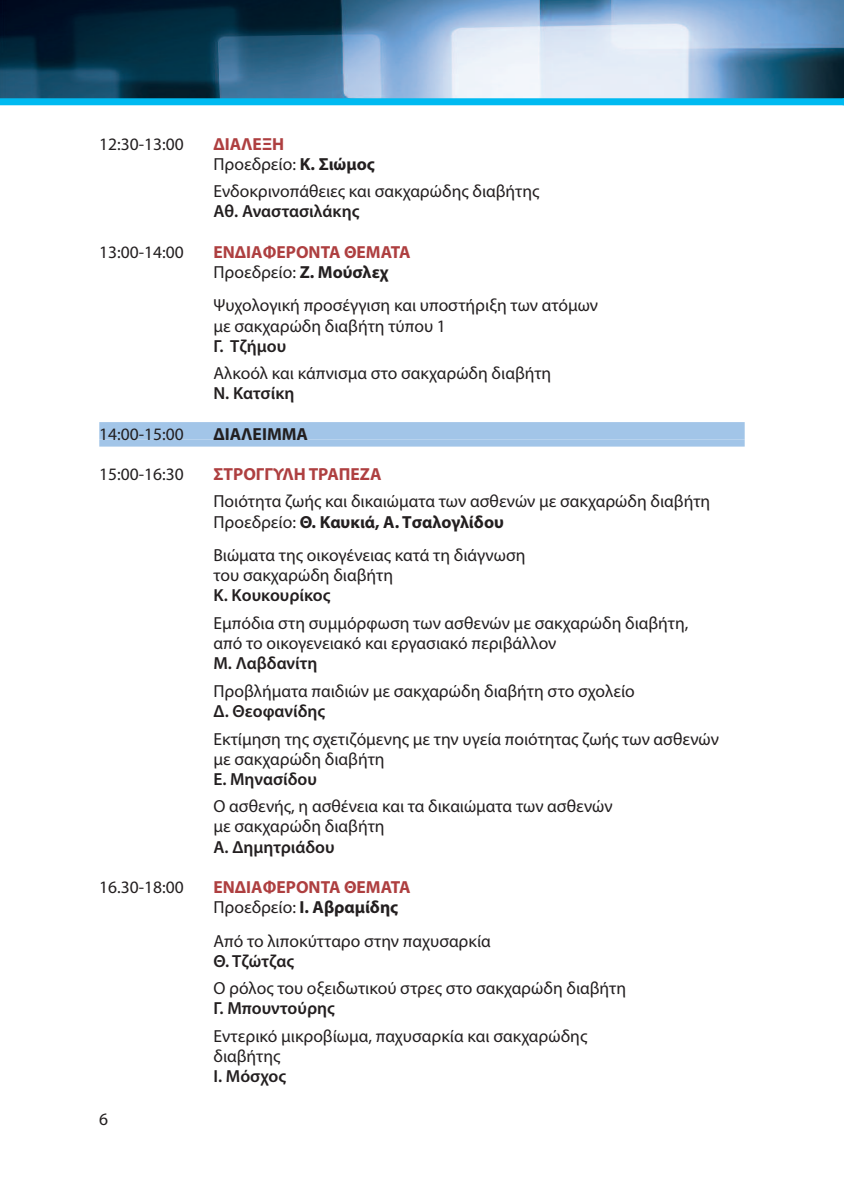
<style>
.page{position:relative;width:844px;height:1191px;background:#fff}
.page>*{position:absolute;margin:0;border:0;box-sizing:border-box;transform-origin:0 0}
.t1{font:17.5px/20.1px "Myriad Pro";color:#231f20}
.t2{font:600 17.5px "Myriad Pro";color:#231f20}
.t3{font:700 17.5px/20.1px "Myriad Pro";color:#ae3f40}
.t4{font:700 17.5px "Myriad Pro";color:#231f20}
.s1{font-weight:700;color:#ae3f40}
.s2{font-weight:700}
.s3{font-weight:400;color:#231f20}
.s4{color:#231f20}
</style>
<div class="page">
<img style="left:0;top:0;width:843px;height:98px">
<div style="left:99px;top:422px;width:645px;height:17px;background:#a2c5e8"></div>
<div style="left:99px;top:439px;width:645px;height:7px;background:#a2c5e8"></div>
<div style="left:0;top:98px;width:843px;height:7px;background:#00baf1"></div>
<p class="t1" style="left:99px;top:135px;width:86px">12:30-13:00</p>
<p class="t1" style="left:213px;top:135px;width:163px"><span class="s1">ΔΙΑΛΕΞΗ<br></span>Προεδρείο: <span class="s2">Κ. Σιώμος</span></p>
<p class="t1" style="left:213px;top:183px;width:327px">Ενδοκρινοπάθειες και σακχαρώδης διαβήτης</p>
<p class="t2" style="left:213px;top:205px;width:147px">Αθ. Αναστασιλάκης</p>
<p class="t1" style="left:99px;top:243px;width:86px">13:00-14:00</p>
<p class="t3" style="left:213px;top:243px;width:198px">ΕΝΔΙΑΦΕΡΟΝΤΑ ΘΕΜΑΤΑ<br><span class="s3">Προεδρείο:</span> <span class="s4">Ζ. Μούσλεχ</span></p>
<p class="t1" style="left:213px;top:297px;width:386px">Ψυχολογική προσέγγιση και υποστήριξη των ατόμων με σακχαρώδη διαβήτη τύπου 1</p>
<p class="t2" style="left:213px;top:339px;width:74px">Γ. Τζήμου</p>
<p class="t1" style="left:213px;top:365px;width:339px">Αλκοόλ και κάπνισμα στο σακχαρώδη διαβήτη</p>
<p class="t2" style="left:213px;top:387px;width:83px">Ν. Κατσίκη</p>
<p class="t1" style="left:99px;top:425px;width:86px">14:00-15:00</p>
<p class="t4" style="left:213px;top:427px;width:96px">ΔΙΑΛΕΙΜΜΑ</p>
<p class="t1" style="left:99px;top:465px;width:86px">15:00-16:30</p>
<p class="t3" style="left:213px;top:465px;width:170px">ΣΤΡΟΓΓΥΛΗ ΤΡΑΠΕΖΑ</p>
<p class="t1" style="left:213px;top:493px;width:498px">Ποιότητα ζωής και δικαιώματα των ασθενών με σακχαρώδη διαβήτη<br>Προεδρείο: <span class="s2">Θ. Καυκιά, Α. Τσαλογλίδου</span></p>
<p class="t1" style="left:213px;top:546px;width:313px">Βιώματα της οικογένειας κατά τη διάγνωση του σακχαρώδη διαβήτη</p>
<p class="t2" style="left:213px;top:589px;width:118px">Κ. Κουκουρίκος</p>
<p class="t1" style="left:213px;top:614px;width:476px">Εμπόδια στη συμμόρφωση των ασθενών με σακχαρώδη διαβήτη, από το οικογενειακό και εργασιακό περιβάλλον</p>
<p class="t2" style="left:213px;top:657px;width:105px">Μ. Λαβδανίτη</p>
<p class="t1" style="left:213px;top:682px;width:422px">Προβλήματα παιδιών με σακχαρώδη διαβήτη στο σχολείο</p>
<p class="t2" style="left:213px;top:704px;width:113px">Δ. Θεοφανίδης</p>
<p class="t1" style="left:213px;top:730px;width:507px">Εκτίμηση της σχετιζόμενης με την υγεία ποιότητας ζωής των ασθενών με σακχαρώδη διαβήτη</p>
<p class="t2" style="left:213px;top:772px;width:105px">Ε. Μηνασίδου</p>
<p class="t1" style="left:213px;top:797px;width:400px">Ο ασθενής, η ασθένεια και τα δικαιώματα των ασθενών με σακχαρώδη διαβήτη</p>
<p class="t2" style="left:213px;top:840px;width:123px">Α. Δημητριάδου</p>
<p class="t1" style="left:99px;top:878px;width:86px">16.30-18:00</p>
<p class="t3" style="left:213px;top:878px;width:198px">ΕΝΔΙΑΦΕΡΟΝΤΑ ΘΕΜΑΤΑ<br><span class="s3">Προεδρείο:</span> <span class="s4">Ι. Αβραμίδης</span></p>
<p class="t1" style="left:213px;top:932px;width:279px">Από το λιποκύτταρο στην παχυσαρκία</p>
<p class="t2" style="left:213px;top:954px;width:82px">Θ. Τζώτζας</p>
<p class="t1" style="left:213px;top:979px;width:414px">Ο ρόλος του οξειδωτικού στρες στο σακχαρώδη διαβήτη</p>
<p class="t2" style="left:213px;top:1002px;width:123px">Γ. Μπουντούρης</p>
<p class="t1" style="left:213px;top:1027px;width:375px">Εντερικό μικροβίωμα, παχυσαρκία και σακχαρώδης διαβήτης</p>
<p class="t2" style="left:213px;top:1069px;width:74px">Ι. Μόσχος</p>
<p class="t1" style="left:99px;top:1110px;width:10px">6</p>
</div>
